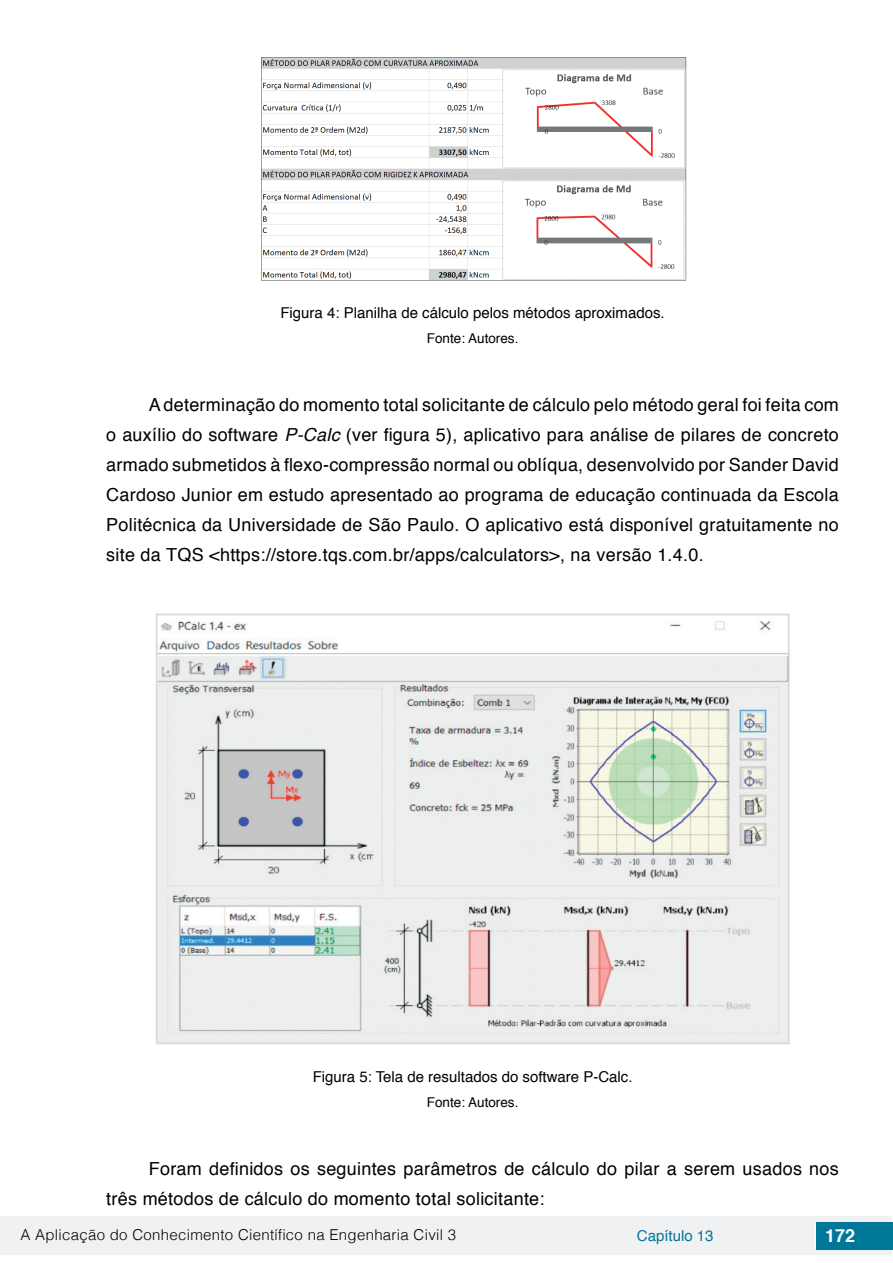
<style>
.page{position:relative;width:893px;height:1263px;background:#fff}
.page>*{position:absolute;margin:0;border:0;box-sizing:border-box;transform-origin:0 0}
.t1{font:18px/30px "Helvetica";letter-spacing:.015em;color:#000;text-align:justify}
.t2{font:700 18px "Helvetica";color:#fff}
.t3{font:15px "Helvetica";color:#000}
.t4{font:300 15px "Helvetica";letter-spacing:.02em;color:#000}
.t5{font:15px "Helvetica";color:#007699}
.t6{font:13.5px "Helvetica";color:#000}
.s1{font-style:italic}
</style>
<div class="page">
<div style="left:1px;top:1216px;width:891px;height:38px;background:#f0f1f2"></div>
<div style="left:816px;top:1222px;width:77px;height:27px;background:#007699"></div>
<svg style="left:815px;top:1224px;width:1px;height:24px"></svg>
<img style="left:261px;top:57px;width:426px;height:224px">
<img style="left:155px;top:613px;width:635px;height:432px">
<p class="t3" style="left:280px;top:301px;width:386px">Figura 4: Planilha de cálculo pelos métodos aproximados.</p>
<p class="t6" style="left:427px;top:328px;width:93px">Fonte: Autores.</p>
<p class="t1" style="left:106px;top:390px;width:734px;text-indent:43px">A determinação do momento total solicitante de cálculo pelo método geral foi feita com o auxílio do software <span class="s1">P-Calc</span> (ver figura 5), aplicativo para análise de pilares de concreto armado submetidos à flexo-compressão normal ou oblíqua, desenvolvido por Sander David Cardoso Junior em estudo apresentado ao programa de educação continuada da Escola Politécnica da Universidade de São Paulo. O aplicativo está disponível gratuitamente no site da TQS &lt;https://store.tqs.com.br/apps/calculators&gt;, na versão 1.4.0.</p>
<p class="t3" style="left:313px;top:1065px;width:321px">Figura 5: Tela de resultados do software P-Calc.</p>
<p class="t6" style="left:427px;top:1091px;width:93px">Fonte: Autores.</p>
<p class="t1" style="left:106px;top:1154px;width:734px;text-indent:43px">Foram definidos os seguintes parâmetros de cálculo do pilar a serem usados nos três métodos de cálculo do momento total solicitante:</p>
<p class="t4" style="left:20px;top:1222px;width:437px">A Aplicação do Conhecimento Científico na Engenharia Civil 3</p>
<p class="t5" style="left:637px;top:1224px;width:78px">Capítulo 13</p>
<p class="t2" style="left:825px;top:1221px;width:32px">172</p>
</div>
